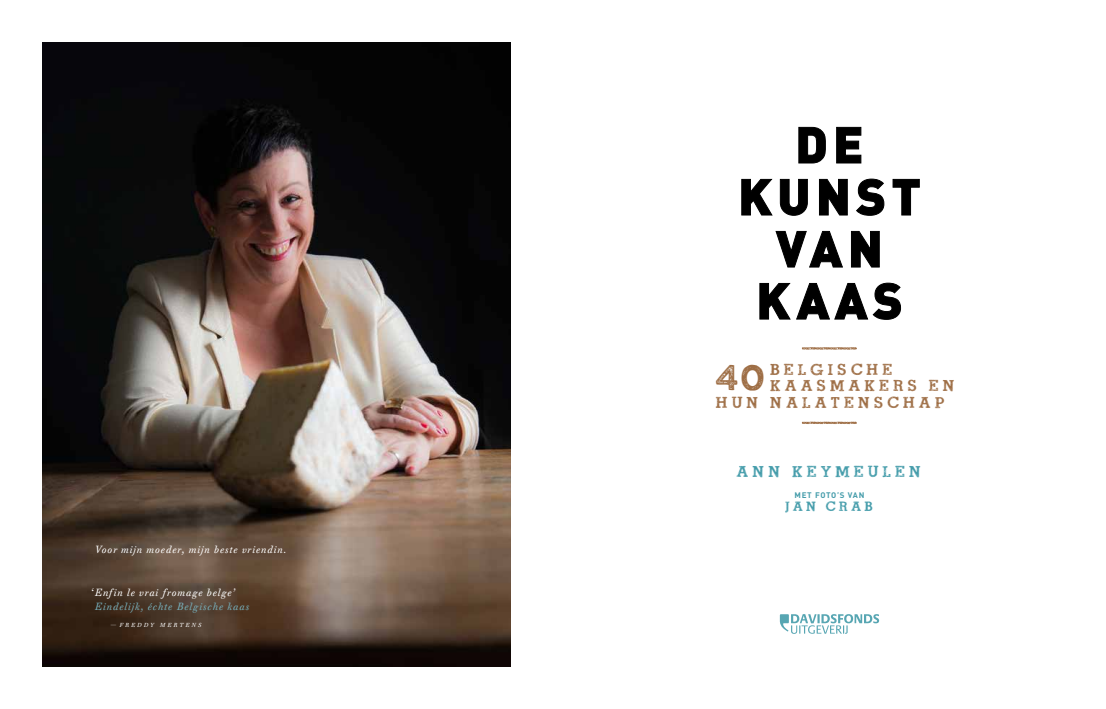
<style>
.page{position:relative;width:1106px;height:709px;background:#fff}
.page>*{position:absolute;margin:0;border:0;box-sizing:border-box;transform-origin:0 0}
.t1{font:900 50px/52px "DINOT";letter-spacing:.11em;color:#000;text-align:center}
.t2{font:20px/16.4px "ROADMOVIE";letter-spacing:.17em;color:#9e6e45;text-align:center}
.t3{font:20px "ROADMOVIE";letter-spacing:.17em;color:#449caa}
.t4{font:17px "ROADMOVIE";letter-spacing:.16em;color:#449caa}
.t5{font:italic 10px "Walbaum Text";letter-spacing:.11em;color:#fff;scale:.9 1}
.t6{font:italic 10px "Walbaum Text";letter-spacing:.115em;color:#76aeba;scale:.9 1}
.t7{font:700 8px "DINOT";letter-spacing:.07em;color:#449caa}
.t8{font:italic 5.6px "Walbaum Text";letter-spacing:.385em;color:#fff;scale:.9 1}
.s1{font-family:"Helvetica Neue";font-weight:100;font-style:normal;font-size:7.5px}
.s2{font-family:"Wicked Grit";font-size:35.7px}
</style>
<div class="page">
<img style="left:43px;top:43px;width:467px;height:623px">
<svg style="left:780px;top:614px;width:99px;height:20px"></svg>
<svg style="left:802px;top:347px;width:55px;height:3px"></svg>
<svg style="left:802px;top:421px;width:55px;height:3px"></svg>
<svg style="left:798px;top:127px;width:28px;height:36px"></svg>
<svg style="left:836px;top:127px;width:25px;height:36px"></svg>
<svg style="left:741px;top:179px;width:31px;height:36px"></svg>
<svg style="left:780px;top:179px;width:28px;height:37px"></svg>
<svg style="left:819px;top:179px;width:28px;height:36px"></svg>
<svg style="left:856px;top:179px;width:28px;height:37px"></svg>
<svg style="left:892px;top:179px;width:27px;height:36px"></svg>
<svg style="left:775px;top:231px;width:67px;height:36px"></svg>
<svg style="left:851px;top:231px;width:28px;height:36px"></svg>
<svg style="left:759px;top:283px;width:31px;height:36px"></svg>
<svg style="left:796px;top:283px;width:105px;height:37px"></svg>
<p class="t5" style="left:95px;top:544px;width:214px">Voor mijn moeder, mijn beste vriendin.</p>
<p class="t5" style="left:91px;top:587px;width:162px">‘ Enfin le vrai fromage belge’</p>
<p class="t6" style="left:95px;top:601px;width:173px">Eindelijk, échte Belgische kaas</p>
<p class="t8" style="left:110px;top:622px;width:103px"><span class="s1">―</span>FREDDY MERTENS</p>
<h1 class="t1" style="left:738px;top:117px;width:184px">DE<br>KUNST<br>VAN<br>KAAS</h1>
<h2 class="t2" style="left:714px;top:359px;width:243px">Belgische<br><span class="s2">40</span>kaasmakers en hun nalatenschap</h2>
<h2 class="t3" style="left:737px;top:461px;width:187px">Ann keymeulen</h2>
<p class="t7" style="left:794px;top:490px;width:71px">MET FOTO’S VAN</p>
<h3 class="t4" style="left:785px;top:498px;width:90px">jan crab</h3>
</div>
